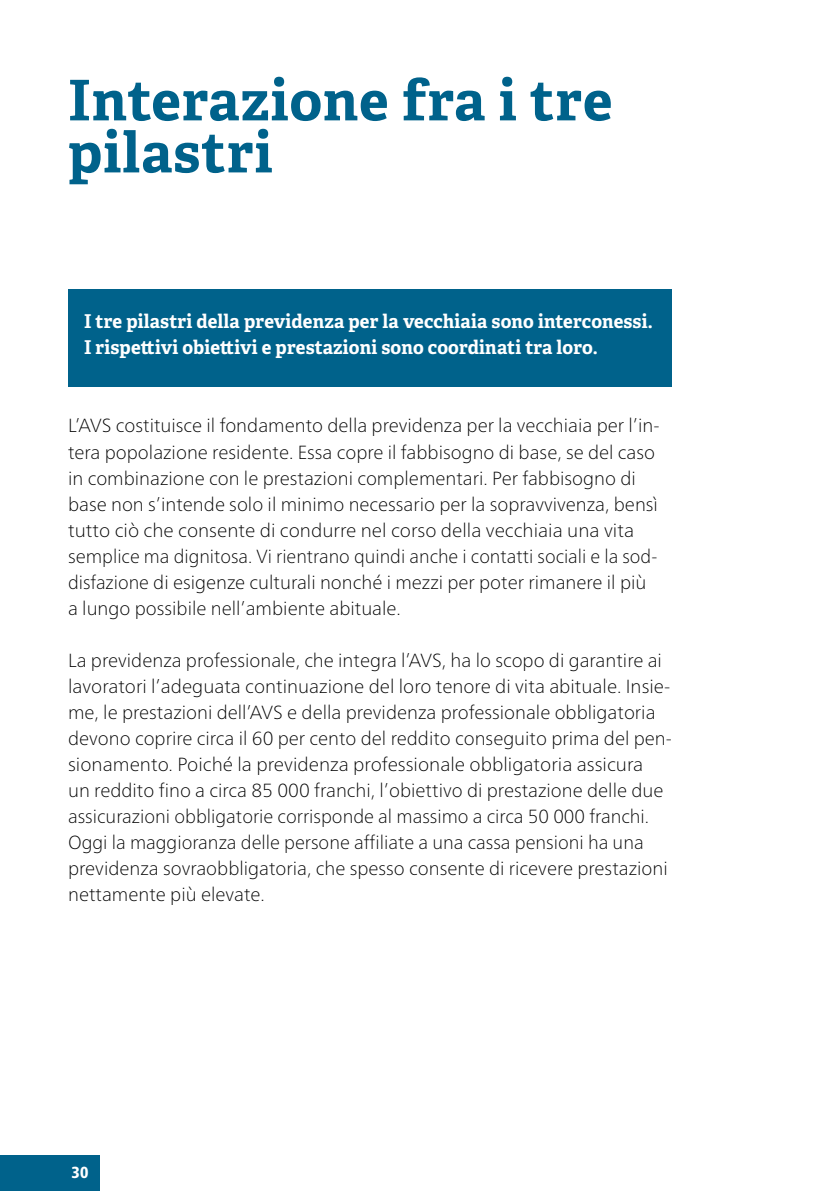
<style>
.page{position:relative;width:840px;height:1191px;background:#fff}
.page>*{position:absolute;margin:0;border:0;box-sizing:border-box;transform-origin:0 0}
.t1{font:700 56px/52px "Adelle";letter-spacing:.02em;color:#00628b}
.t2{font:100 19px/26px "Frutiger Neue LT Pro";color:#000}
.t3{font:700 19px/26px "Adelle";letter-spacing:.01em;color:#fff}
.t4{font:900 condensed 16px "Frutiger";color:#fff}
</style>
<div class="page">
<div style="left:0;top:1155px;width:99px;height:36px;background:#00628b"></div>
<div style="left:68px;top:290px;width:603px;height:97px;background:#00628b"></div>
<h1 class="t1" style="left:68px;top:75px;width:545px">Interazione fra i tre pilastri</h1>
<p class="t3" style="left:84px;top:309px;width:570px">I tre pilastri della previdenza per la vecchiaia sono interconessi.<br>I rispettivi obiettivi e prestazioni sono coordinati tra loro.</p>
<p class="t2" style="left:68px;top:413px;width:592px">L’AVS costituisce il fondamento della previdenza per la vecchiaia per l’in&shy;tera popolazione residente. Essa copre il fabbisogno di base, se del caso in combinazione con le prestazioni complementari. Per fabbisogno di base non s’intende solo il minimo necessario per la sopravvivenza, bensì tutto ciò che consente di condurre nel corso della vecchiaia una vita semplice ma dignitosa. Vi rientrano quindi anche i contatti sociali e la sod&shy;disfazione di esigenze culturali nonché i mezzi per poter rimanere il più a lungo possibile nell’ambiente abituale.</p>
<p class="t2" style="left:68px;top:647px;width:605px">La previdenza professionale, che integra l’AVS, ha lo scopo di garantire ai lavoratori l’adeguata continuazione del loro tenore di vita abituale. Insie&shy;me, le prestazioni dell’AVS e della previdenza professionale obbligatoria devono coprire circa il 60 per cento del reddito conseguito prima del pen&shy;sionamento. Poiché la previdenza professionale obbligatoria assicura<br>un reddito fino a circa 85 000 franchi, l’obiettivo di prestazione delle due assicurazioni obbligatorie corrisponde al massimo a circa 50 000 franchi.<br>Oggi la maggioranza delle persone affiliate a una cassa pensioni ha una previdenza sovraobbligatoria, che spesso consente di ricevere prestazioni nettamente più elevate.</p>
<p class="t4" style="left:71px;top:1163px;width:19px">30</p>
</div>
